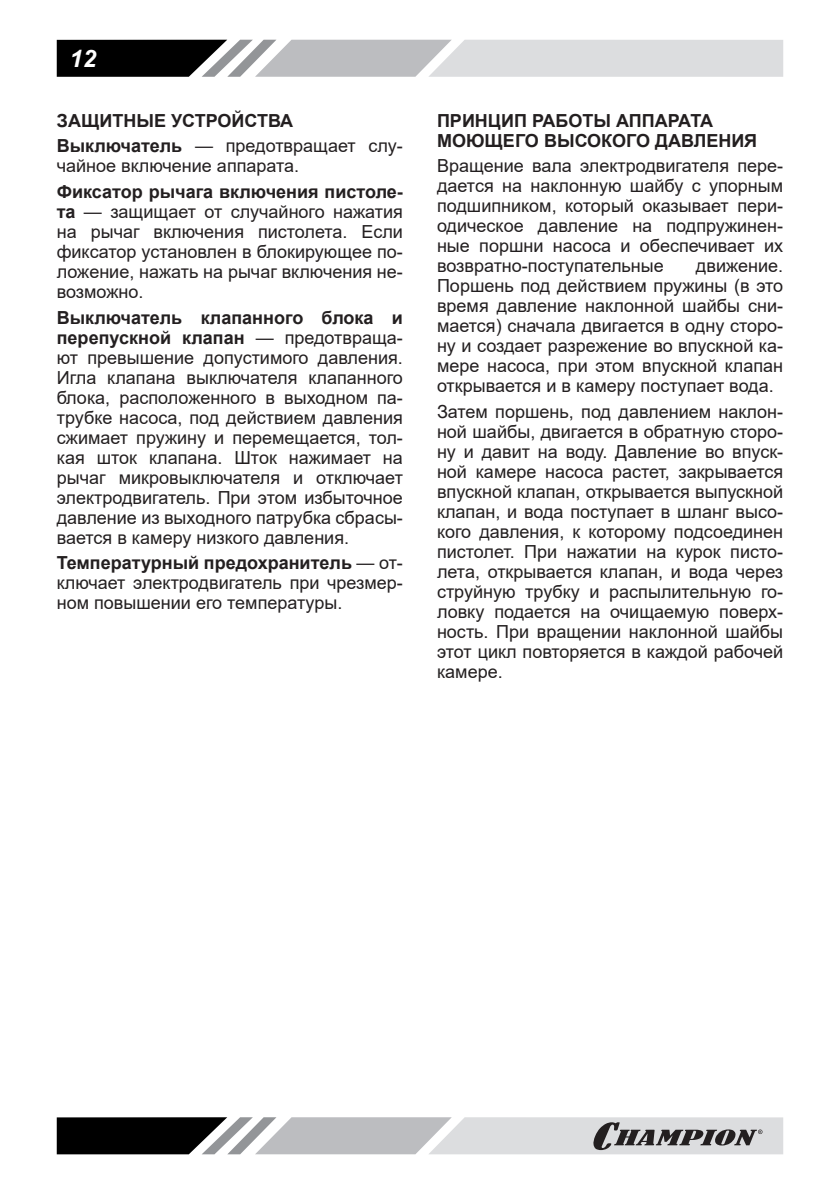
<style>
.page{position:relative;width:840px;height:1191px;background:#fff}
.page>*{position:absolute;margin:0;border:0;box-sizing:border-box;transform-origin:0 0}
.t1{font:italic 700 24px "Arial";color:#fff}
.t2{font:18px/20px "Arial";color:#231f20;text-align:justify}
.t3{font:700 18px/25.6px "Arial";color:#231f20}
.s1{font-weight:400}
.s2{font-weight:700}
</style>
<div class="page">
<svg style="left:57px;top:40px;width:725px;height:37px;background:#a7a8a9"></svg>
<svg style="left:57px;top:1117px;width:725px;height:37px;background:#9c9c9e"></svg>
<h1 class="t1" style="left:70px;top:42px;width:28px">12</h1>
<p class="t3" style="left:57px;top:108px;width:347px">ЗАЩИТНЫЕ УСТРОЙСТВА<br>Выключатель <span class="s1">— предотвращает слу-</span></p>
<p class="t2" style="left:57px;top:156px;width:244px">чайное включение аппарата.</p>
<p class="t2" style="left:57px;top:181px;width:347px"><span class="s2">Фиксатор рычага включения пистоле&shy;та</span> — защищает от случайного нажатия на рычаг включения пистолета. Если фиксатор установлен в блокирующее по&shy;ложение, нажать на рычаг включения не&shy;возможно.</p>
<p class="t2" style="left:57px;top:307px;width:347px"><span class="s2">Выключатель клапанного блока и перепускной клапан</span> — предотвраща&shy;ют превышение допустимого давления.<br>Игла клапана выключателя клапанного блока, расположенного в выходном па&shy;трубке насоса, под действием давления сжимает пружину и перемещается, тол&shy;кая шток клапана. Шток нажимает на рычаг микровыключателя и отключает электродвигатель. При этом избыточное давление из выходного патрубка сбрасы&shy;вается в камеру низкого давления.</p>
<p class="t2" style="left:57px;top:553px;width:347px"><span class="s2">Температурный предохранитель</span> — от&shy;ключает электродвигатель при чрезмер&shy;ном повышении его температуры.</p>
<p class="t3" style="left:437px;top:110px;width:321px;line-height:20px">ПРИНЦИП РАБОТЫ АППАРАТА<br>МОЮЩЕГО ВЫСОКОГО ДАВЛЕНИЯ</p>
<p class="t2" style="left:437px;top:156px;width:347px">Вращение вала электродвигателя пере&shy;дается на наклонную шайбу с упорным подшипником, который оказывает пери&shy;одическое давление на подпружинен&shy;ные поршни насоса и обеспечивает их возвратно-поступательные</p>
<p class="t2" style="left:437px;top:256px;width:347px;text-indent:259px">движение.<br>Поршень под действием пружины (в это время давление наклонной шайбы сни&shy;мается) сначала двигается в одну сторо&shy;ну и создает разрежение во впускной ка&shy;мере насоса, при этом впускной клапан открывается и в камеру поступает вода.</p>
<p class="t2" style="left:437px;top:401px;width:347px">Затем поршень, под давлением наклон&shy;ной шайбы, двигается в обратную сторо&shy;ну и давит на воду. Давление во впуск&shy;ной камере насоса растет, закрывается впускной клапан, открывается выпускной клапан, и вода поступает в шланг высо&shy;кого давления, к которому подсоединен пистолет. При нажатии на курок писто&shy;лета, открывается клапан, и вода через струйную трубку и распылительную го&shy;ловку подается на очищаемую поверх&shy;ность. При вращении наклонной шайбы этот цикл повторяется в каждой рабочей камере.</p>
</div>
